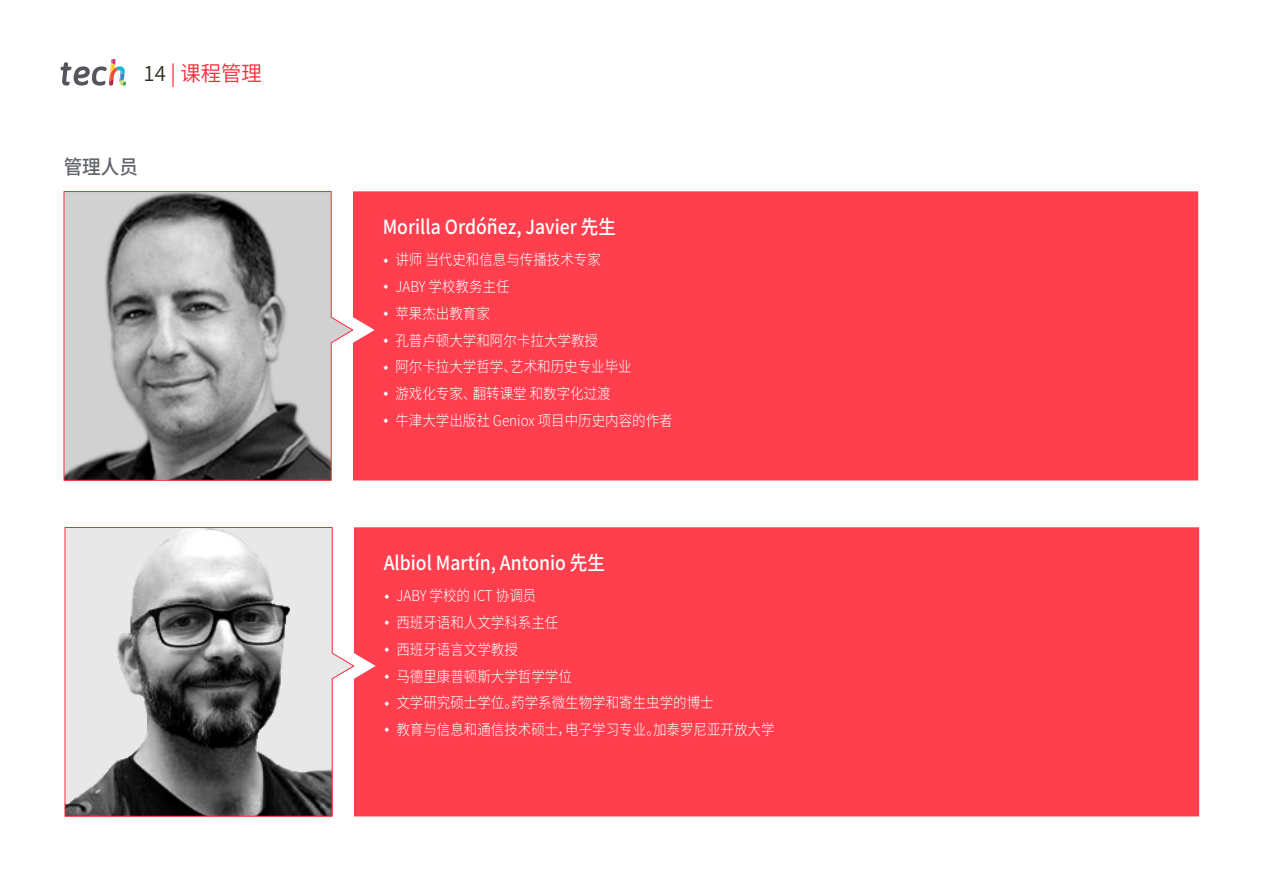
<style>
.page{position:relative;width:1263px;height:893px;background:#fff}
.page>*{position:absolute;margin:0;border:0;box-sizing:border-box;transform-origin:0 0}
.t1{font:21px "Source Han Sans CN";color:#ff293a}
.t2{font:500 19.5px "Source Han Sans CN";color:#fff;scale:.9 1}
.t3{font:500 19.5px "Source Han Sans CN";color:#61646a;scale:.95 1}
.t4{font:300 15px/26.7px "Source Han Sans CN";color:#fff;scale:.9 1}
.s1{color:#312e20}
</style>
<div class="page">
<div style="left:353px;top:191px;width:845px;height:289px;background:#ff3e4e"></div>
<div style="left:354px;top:527px;width:845px;height:289px;background:#ff3e4e"></div>
<svg style="left:64px;top:191px;width:289px;height:290px;background:#a5a3a3"></svg>
<svg style="left:65px;top:527px;width:289px;height:290px;background:#a7a5a5"></svg>
<svg style="left:61px;top:59px;width:65px;height:27px"></svg>
<svg style="left:384px;top:258px;width:4px;height:5px"></svg>
<svg style="left:384px;top:285px;width:4px;height:5px"></svg>
<svg style="left:384px;top:311px;width:4px;height:5px"></svg>
<svg style="left:384px;top:338px;width:4px;height:5px"></svg>
<svg style="left:384px;top:365px;width:4px;height:5px"></svg>
<svg style="left:384px;top:392px;width:4px;height:5px"></svg>
<svg style="left:384px;top:418px;width:4px;height:5px"></svg>
<svg style="left:385px;top:594px;width:4px;height:5px"></svg>
<svg style="left:385px;top:620px;width:4px;height:5px"></svg>
<svg style="left:385px;top:647px;width:4px;height:5px"></svg>
<svg style="left:385px;top:674px;width:4px;height:5px"></svg>
<svg style="left:385px;top:701px;width:4px;height:5px"></svg>
<svg style="left:385px;top:727px;width:4px;height:5px"></svg>
<h1 class="t1" style="left:144px;top:61px;width:120px"><span class="s1">14</span> | 课程管理</h1>
<h2 class="t3" style="left:64px;top:156px;width:80px">管理人员</h2>
<h2 class="t2" style="left:383px;top:216px;width:261px">Morilla Ordóñez, Javier 先生</h2>
<p class="t4" style="left:395px;top:247px;width:310px">讲师 当代史和信息与传播技术专家<br>JABY 学校教务主任<br>苹果杰出教育家<br>孔普卢顿大学和阿尔卡拉大学教授<br>阿尔卡拉大学哲学、艺术和历史专业毕业<br>游戏化专家、翻转课堂 和数字化过渡<br>牛津大学出版社 Geniox 项目中历史内容的作者</p>
<h2 class="t2" style="left:384px;top:551px;width:247px">Albiol Martín, Antonio 先生</h2>
<p class="t4" style="left:396px;top:583px;width:421px">JABY 学校的 ICT 协调员<br>西班牙语和人文学科系主任<br>西班牙语言文学教授<br>马德里康普顿斯大学哲学学位<br>文学研究硕士学位。药学系微生物学和寄生虫学的博士<br>教育与信息和通信技术硕士，电子学习专业。加泰罗尼亚开放大学</p>
</div>
